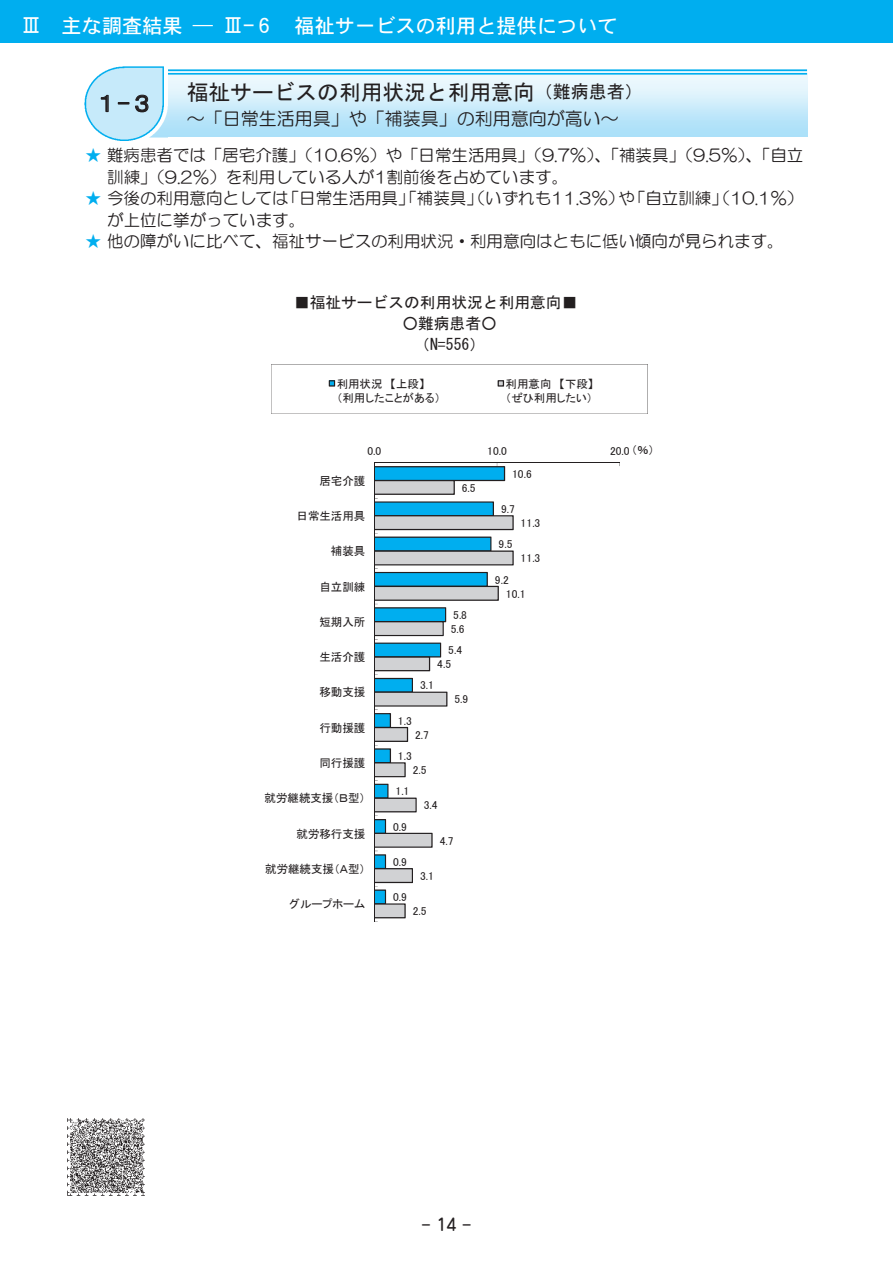
<style>
.page{position:relative;width:893px;height:1263px;background:#fff}
.page>*{position:absolute;margin:0;border:0;box-sizing:border-box;transform-origin:0 0}
.t1{font:24px "MS Gothic";color:#231f20}
.t2{font:21.75px "MS Gothic";color:#231f20}
.t3{font:20.25px "DFHS Gothic Pro 5 W5";color:#fff}
.t4{font:18px "HG Maru Gothic MPRO";color:#231f20}
.t5{font:16.95px "DFHS Maru Gothic Pro 5 W4";color:#231f20;scale:.7 1}
.t6{font:16.5px/21.5px "HG Maru Gothic MPRO";color:#231f20}
.t7{font:15.75px/20.4px "MS Gothic";color:#231f20;text-align:center}
.t8{font:11.4px/14.9px "MS P Gothic";color:#231f20}
.s1{font-family:"MS Gothic";font-size:22.2px}
.s2{font-size:23.55px}
.s3{font-size:20.85px}
.s4{font-size:18px}
.s5{color:#00aeef}
.s6{font-size:20.1px}
</style>
<div class="page">
<div style="left:0;top:0;width:893px;height:43px;background:#00aeef"></div>
<hr style="left:118px;top:69px;width:689px;height:2px;background:#00aeef">
<hr style="left:118px;top:73px;width:689px;height:2px;background:#00aeef">
<img style="left:84px;top:66px;width:83px;height:75px">
<svg style="left:101px;top:95px;width:8px;height:17px"></svg>
<svg style="left:118px;top:102px;width:11px;height:2px"></svg>
<svg style="left:135px;top:95px;width:14px;height:17px"></svg>
<hr style="left:374px;top:463px;width:246px;height:1px;background:#231f20">
<svg style="left:374px;top:463px;width:140px;height:459px"></svg>
<svg style="left:271px;top:364px;width:377px;height:50px"></svg>
<img style="left:68px;top:1118px;width:77px;height:77px">
<h3 class="t3" style="left:21px;top:15px;width:598px"><span class="s1">Ⅲ</span>　主な調査結果 ― <span class="s1">Ⅲ</span><span class="s2">-</span><span class="s3">６</span>　福祉サービスの利用と提供について</h3>
<p class="t1" style="left:94px;top:91px;width:62px">１-３</p>
<p class="t2" style="left:187px;top:81px;width:458px">福祉サービスの利用状況と利用意向<span class="s4">（難病患者）</span></p>
<p class="t4" style="left:187px;top:109px;width:433px">～「日常生活用具」や「補装具」の利用意向が高い～</p>
<p class="t6" style="left:107px;top:145px;width:698px;text-indent:-22px"><span class="s5">★</span> 難病患者では「居宅介護」（10.6％）や「日常生活用具」（9.7％）、「補装具」（9.5％）、「自立訓練」（9.2％）を利用している人が1割前後を占めています。</p>
<p class="t6" style="left:107px;top:188px;width:698px;text-indent:-22px"><span class="s5">★</span> 今後の利用意向としては「日常生活用具」「補装具」（いずれも11.3％）や「自立訓練」（10.1％）が上位に挙がっています。</p>
<p class="t6" style="left:85px;top:230px;width:700px"><span class="s5">★</span> 他の障がいに比べて、福祉サービスの利用状況・利用意向はともに低い傾向が見られます。</p>
<p class="t7" style="left:294px;top:292px;width:285px">■福祉サービスの利用状況と利用意向■</p>
<p class="t7" style="left:402px;top:313px;width:96px">○難病患者○（N=556）</p>
<p class="t8" style="left:337px;top:376px;width:106px">利用状況 【上段】<br>（利用したことがある）</p>
<p class="t8" style="left:506px;top:376px;width:90px">利用意向 【下段】（ぜひ利用したい）</p>
<p class="t8" style="left:367px;top:443px;width:15px">0.0</p>
<p class="t8" style="left:487px;top:443px;width:21px">10.0</p>
<p class="t8" style="left:610px;top:443px;width:46px">20.0（％）</p>
<p class="t8" style="left:320px;top:473px;width:47px">居宅介護</p>
<p class="t8" style="left:297px;top:508px;width:70px">日常生活用具</p>
<p class="t8" style="left:331px;top:544px;width:36px">補装具</p>
<p class="t8" style="left:320px;top:579px;width:47px">自立訓練</p>
<p class="t8" style="left:320px;top:614px;width:47px">短期入所</p>
<p class="t8" style="left:320px;top:650px;width:47px">生活介護</p>
<p class="t8" style="left:320px;top:685px;width:47px">移動支援</p>
<p class="t8" style="left:320px;top:720px;width:47px">行動援護</p>
<p class="t8" style="left:320px;top:755px;width:47px">同行援護</p>
<p class="t8" style="left:265px;top:791px;width:102px">就労継続支援（Ｂ型）</p>
<p class="t8" style="left:297px;top:826px;width:70px">就労移行支援</p>
<p class="t8" style="left:265px;top:861px;width:102px">就労継続支援（Ａ型）</p>
<p class="t8" style="left:289px;top:897px;width:78px">グループホーム</p>
<p class="t8" style="left:462px;top:480px;width:15px">6.5</p>
<p class="t8" style="left:453px;top:607px;width:15px">5.8</p>
<p class="t8" style="left:448px;top:643px;width:15px">5.4</p>
<p class="t8" style="left:451px;top:621px;width:15px">5.6</p>
<p class="t8" style="left:437px;top:656px;width:15px">4.5</p>
<p class="t8" style="left:420px;top:678px;width:15px">3.1</p>
<p class="t8" style="left:454px;top:692px;width:15px">5.9</p>
<p class="t8" style="left:398px;top:713px;width:15px">1.3</p>
<p class="t8" style="left:398px;top:748px;width:15px">1.3</p>
<p class="t8" style="left:395px;top:784px;width:15px">1.1</p>
<p class="t8" style="left:393px;top:819px;width:15px">0.9</p>
<p class="t8" style="left:393px;top:854px;width:15px">0.9</p>
<p class="t8" style="left:393px;top:890px;width:15px">0.9</p>
<p class="t8" style="left:415px;top:727px;width:15px">2.7</p>
<p class="t8" style="left:413px;top:762px;width:15px">2.5</p>
<p class="t8" style="left:424px;top:798px;width:15px">3.4</p>
<p class="t8" style="left:440px;top:833px;width:15px">4.7</p>
<p class="t8" style="left:420px;top:868px;width:15px">3.1</p>
<p class="t8" style="left:413px;top:903px;width:15px">2.5</p>
<p class="t8" style="left:512px;top:466px;width:21px">10.6</p>
<p class="t8" style="left:501px;top:501px;width:15px">9.7</p>
<p class="t8" style="left:499px;top:537px;width:15px">9.5</p>
<p class="t8" style="left:495px;top:572px;width:15px">9.2</p>
<p class="t8" style="left:521px;top:515px;width:21px">11.3</p>
<p class="t8" style="left:521px;top:551px;width:21px">11.3</p>
<p class="t8" style="left:506px;top:586px;width:21px">10.1</p>
<p class="t5" style="left:420px;top:1215px;width:77px">－<span class="s6">14</span>－</p>
</div>
